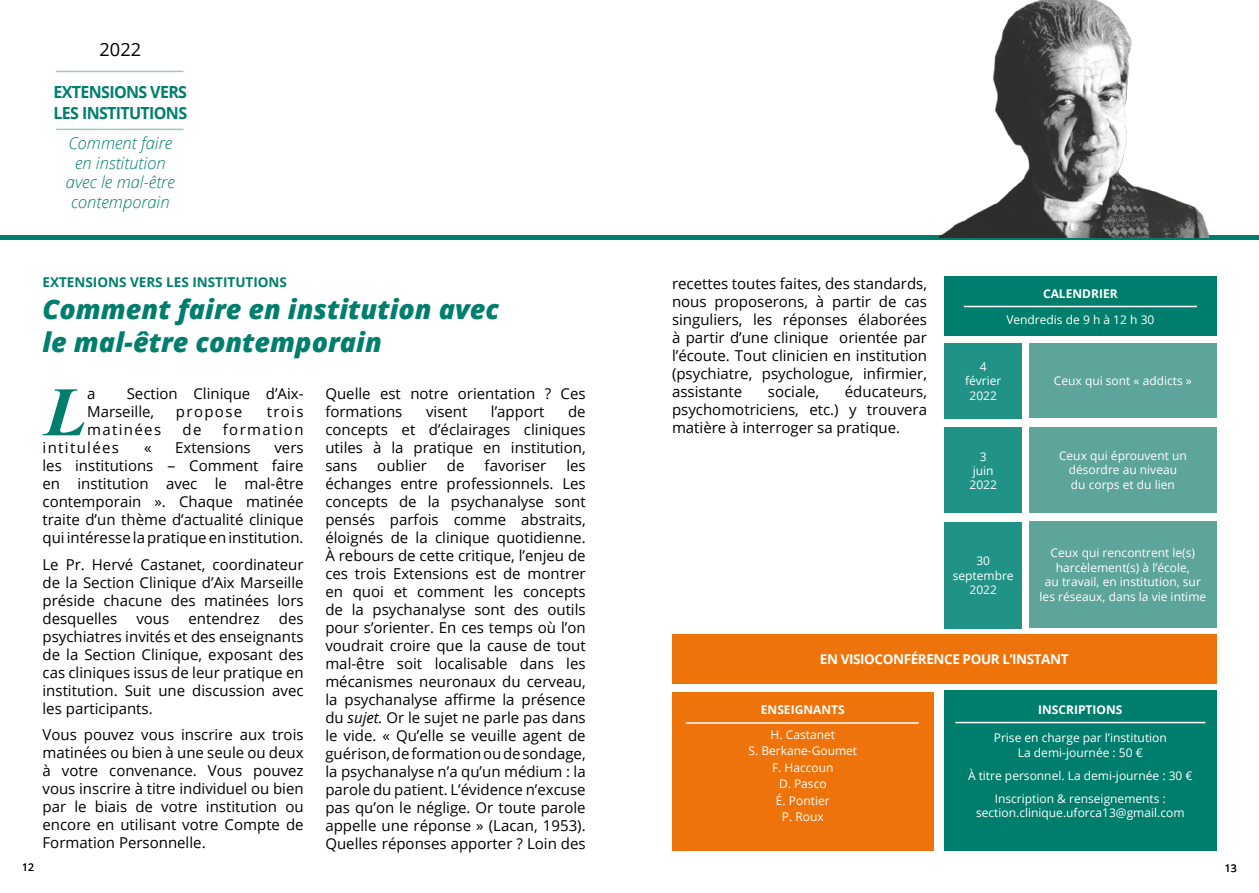
<style>
.page{position:relative;width:1259px;height:893px;background:#fff}
.page>*{position:absolute;margin:0;border:0;box-sizing:border-box;transform-origin:0 0}
.t1{font:italic 700 69.45px "Times New Roman";color:#007e6d}
.t2{font:italic 800 27px/32.4px "Open Sans";color:#007e6d}
.t3{font:18.15px "Open Sans";color:#000}
.t4{font:700 16.65px/20.4px "Open Sans";letter-spacing:-.04em;color:#007e6d;scale:.96 1}
.t5{font:italic 300 16.5px/19.8px "Open Sans";color:#007e6d;text-align:center}
.t6{font:15px/18px "Open Sans";color:#000;text-align:justify}
.t7{font:15px "Open Sans";letter-spacing:.09em;color:#000}
.t8{font:700 13.5px "Open Sans";letter-spacing:-.03em;color:#fff}
.t9{font:700 13.5px "Open Sans";color:#007e6d}
.t10{font:12px/14.4px "Open Sans";color:#fff;text-align:center}
.t11{font:700 12px "Open Sans";color:#fff}
.t12{font:10.5px "Open Sans";color:#000}
.s1{font-style:italic}
</style>
<div class="page">
<div style="left:944px;top:276px;width:272px;height:60px;background:#007e6d"></div>
<hr style="left:0;top:236px;width:1259px;height:4px;background:#007e6d">
<img style="left:672px;top:0;width:587px;height:237px">
<div style="left:672px;top:692px;width:261px;height:158px;background:#ee730a"></div>
<hr style="left:685px;top:722px;width:233px;height:2px;background:#fff">
<hr style="left:963px;top:306px;width:234px;height:1px;background:#fff">
<div style="left:944px;top:428px;width:78px;height:85px;background:#209286"></div>
<div style="left:1029px;top:427px;width:187px;height:85px;background:#5da49b"></div>
<div style="left:944px;top:522px;width:78px;height:107px;background:#209286"></div>
<div style="left:1029px;top:521px;width:187px;height:107px;background:#5da49b"></div>
<div style="left:944px;top:343px;width:78px;height:75px;background:#209286"></div>
<div style="left:1029px;top:343px;width:187px;height:75px;background:#5da49b"></div>
<div style="left:672px;top:635px;width:544px;height:49px;background:#ee730a"></div>
<div style="left:944px;top:690px;width:272px;height:160px;background:#007e6d"></div>
<hr style="left:955px;top:722px;width:250px;height:1px;background:#fff">
<hr style="left:56px;top:71px;width:127px;height:1px;background:#a2c6c0">
<hr style="left:56px;top:129px;width:127px;height:1px;background:#a2c6c0">
<p class="t3" style="left:100px;top:37px;width:43px">2022</p>
<p class="t4" style="left:54px;top:82px;width:141px">EXTENSIONS VERS<br>LES INSTITUTIONS</p>
<p class="t5" style="left:66px;top:132px;width:110px">Comment faire en institution avec le mal-être contemporain</p>
<p class="t9" style="left:43px;top:272px;width:246px">EXTENSIONS VERS LES INSTITUTIONS</p>
<h2 class="t2" style="left:43px;top:292px;width:458px">Comment faire en institution avec le mal-être contemporain</h2>
<p class="t6" style="left:87px;top:384px;width:218px;text-indent:40px">Section Clinique d’Aix-<br>Marseille,</p>
<h1 class="t1" style="left:45px;top:375px;width:44px">L</h1>
<p class="t6" style="left:87px;top:384px;width:10px">a</p>
<p class="t7" style="left:176px;top:402px;width:68px">propose</p>
<p class="t6" style="left:267px;top:402px;width:38px">trois</p>
<p class="t7" style="left:87px;top:420px;width:76px">matinées</p>
<p class="t6" style="left:182px;top:420px;width:20px">de</p>
<p class="t7" style="left:223px;top:420px;width:82px">formation</p>
<p class="t7" style="left:43px;top:438px;width:78px">intitulées</p>
<p class="t6" style="left:144px;top:438px;width:9px">«</p>
<p class="t6" style="left:175px;top:438px;width:77px">Extensions</p>
<p class="t6" style="left:43px;top:438px;width:263px;text-indent:232px">vers les institutions - Comment faire en institution avec le mal-être contemporain ». Chaque matinée traite d’un thème d’actualité clinique qui intéresse la pratique en institution.</p>
<p class="t6" style="left:43px;top:555px;width:263px">Le Pr. Hervé Castanet, coordinateur de la Section Clinique d’Aix Marseille préside chacune des matinées lors desquelles</p>
<p class="t6" style="left:43px;top:609px;width:263px;text-indent:236px">des psychiatres invités et des enseignants de la Section Clinique, exposant des cas cliniques issus de leur pratique en institution. Suit une discussion avec les participants.</p>
<p class="t6" style="left:43px;top:725px;width:263px">Vous pouvez vous inscrire aux trois matinées ou bien à une seule ou deux à votre convenance. Vous pouvez vous inscrire à titre individuel ou bien par le biais de votre institution ou encore en utilisant votre Compte de Formation Personnelle.</p>
<p class="t6" style="left:136px;top:609px;width:34px">vous</p>
<p class="t6" style="left:188px;top:609px;width:73px">entendrez</p>
<p class="t6" style="left:325px;top:384px;width:262px">Quelle est notre orientation ? Ces formations</p>
<p class="t6" style="left:325px;top:402px;width:262px;text-indent:243px">de concepts et d’éclairages cliniques utiles à la pratique en institution, sans</p>
<p class="t6" style="left:426px;top:402px;width:43px">visent</p>
<p class="t6" style="left:491px;top:402px;width:55px">l’apport</p>
<p class="t6" style="left:377px;top:456px;width:51px">oublier</p>
<p class="t6" style="left:447px;top:456px;width:19px">de</p>
<p class="t6" style="left:484px;top:456px;width:63px">favoriser</p>
<p class="t6" style="left:325px;top:456px;width:262px;text-indent:241px">les échanges entre professionnels. Les concepts de la psychanalyse sont pensés parfois comme abstraits, éloignés de la clinique quotidienne.<br>À rebours de cette critique, l’enjeu de ces trois Extensions est de montrer en quoi et comment les concepts de la psychanalyse sont des outils pour s’orienter. En ces temps où l’on voudrait croire que la cause de tout mal-être soit localisable dans les mécanismes neuronaux du cerveau, la psychanalyse affirme la présence du <span class="s1">sujet.</span> Or le sujet ne parle pas dans le vide. « Qu’elle se veuille agent de guérison, de formation ou de sondage, la psychanalyse n’a qu’un médium : la parole du patient. L’évidence n’excuse pas qu’on le néglige. Or toute parole appelle une réponse » (Lacan, 1953).<br>Quelles réponses apporter ? Loin des</p>
<p class="t6" style="left:672px;top:275px;width:257px">recettes toutes faites, des standards, nous proposerons, à partir de cas singuliers, les réponses élaborées à partir d’une clinique orientée par l’écoute. Tout clinicien en institution (psychiatre, psychologue, infirmier, assistante</p>
<p class="t6" style="left:672px;top:383px;width:256px;text-indent:173px">éducateurs, psychomotriciens, etc.) y trouvera matière à interroger sa pratique.</p>
<p class="t6" style="left:768px;top:383px;width:53px">sociale,</p>
<p class="t11" style="left:1043px;top:285px;width:76px">CALENDRIER</p>
<p class="t10" style="left:1006px;top:312px;width:149px">Vendredis de 9 h à 12 h 30</p>
<p class="t10" style="left:965px;top:359px;width:38px">4 février<br>2022</p>
<p class="t10" style="left:1054px;top:373px;width:139px">Ceux qui sont « addicts »</p>
<p class="t10" style="left:969px;top:449px;width:29px">3 juin<br>2022</p>
<p class="t10" style="left:1059px;top:448px;width:129px">Ceux qui éprouvent un désordre au niveau<br>du corps et du lien</p>
<p class="t10" style="left:952px;top:553px;width:62px">30 septembre<br>2022</p>
<p class="t10" style="left:1039px;top:546px;width:168px">Ceux qui rencontrent le(s) harcèlement(s) à l’école,<br>au travail, en institution, sur les réseaux, dans la vie intime</p>
<p class="t8" style="left:820px;top:650px;width:250px">EN VISIOCONFÉRENCE POUR L’INSTANT</p>
<p class="t11" style="left:761px;top:701px;width:85px">ENSEIGNANTS</p>
<p class="t10" style="left:748px;top:726px;width:110px;line-height:16.5px">H. Castanet<br>S. Berkane-Goumet<br>F. Haccoun<br>D. Pasco<br>É. Pontier<br>P. Roux</p>
<p class="t11" style="left:1038px;top:701px;width:86px">INSCRIPTIONS</p>
<p class="t10" style="left:993px;top:730px;width:175px">Prise en charge par l’institution<br>La demi-journée : 50 €</p>
<p class="t10" style="left:968px;top:763px;width:226px;line-height:23px">À titre personnel. La demi-journée : 30 €<br>Inscription &amp; renseignements :</p>
<p class="t10" style="left:976px;top:805px;width:210px">section.clinique.uforca13@gmail.com</p>
<p class="t12" style="left:22px;top:860px;width:14px">12</p>
<p class="t12" style="left:1224px;top:861px;width:14px">13</p>
</div>
